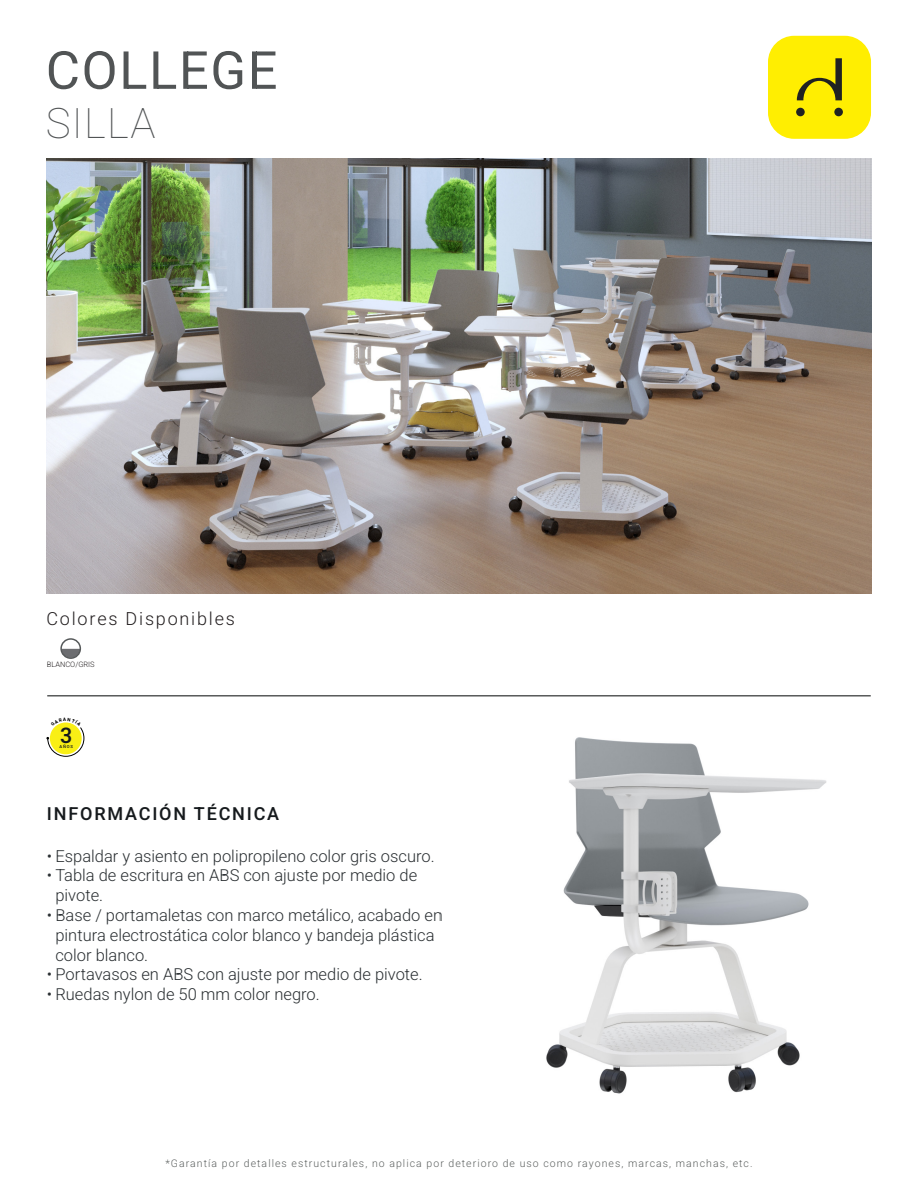
<style>
.page{position:relative;width:918px;height:1188px;background:#fff}
.page>*{position:absolute;margin:0;border:0;box-sizing:border-box;transform-origin:0 0}
.t1{font:52.5px "Heebo";letter-spacing:.03em;color:#515455}
.t2{font:100 42px "Heebo";letter-spacing:.03em;color:#515455}
.t3{font:500 21.45px "Heebo";color:#141a1d}
.t4{font:300 18px "Heebo";letter-spacing:.1em;color:#231f20}
.t5{font:500 18px "Heebo";letter-spacing:.1em;color:#161a1d}
.t6{font:300 16.5px/19.8px "Heebo";color:#2a2f32}
.t7{font:300 10.5px "Heebo";letter-spacing:.1em;color:#5e6261}
.t8{font:300 7.5px "Heebo";color:#231f20}
.t9{font:500 4.2px "Heebo";color:#141a1d}
</style>
<div class="page">
<img style="left:47px;top:159px;width:824px;height:435px">
<hr style="left:47px;top:695px;width:824px;height:1px;background:#202222">
<div style="left:768px;top:36px;width:103px;height:103px;background:#ffee01;border-radius:26px"></div>
<svg style="left:797px;top:58px;width:45px;height:42px"></svg>
<div style="left:796px;top:108px;width:9px;height:8px;background:#202222;border-radius:50%"></div>
<div style="left:834px;top:108px;width:9px;height:8px;background:#202222;border-radius:50%"></div>
<img style="left:441px;top:564px;width:431px;height:530px">
<svg style="left:63px;top:639px;width:17px;height:19px"></svg>
<div style="left:60px;top:638px;width:21px;height:21px;border:2px solid #56595a;border-radius:50%"></div>
<svg style="left:47px;top:722px;width:38px;height:35px"></svg>
<h1 class="t1" style="left:46px;top:34px;width:233px">COLLEGE</h1>
<h2 class="t2" style="left:46px;top:94px;width:111px">SILLA</h2>
<p class="t4" style="left:46px;top:606px;width:190px">Colores Disponibles</p>
<p class="t8" style="left:47px;top:659px;width:49px">BLANCO/GRIS</p>
<h3 class="t3" style="left:60px;top:720px;width:14px">3</h3>
<p class="t9" style="left:60px;top:743px;width:15px">AÑOS</p>
<p class="t5" style="left:47px;top:801px;width:234px">INFORMACIÓN TÉCNICA</p>
<p class="t6" style="left:47px;top:846px;width:389px">• Espaldar y asiento en polipropileno color gris oscuro.</p>
<p class="t6" style="left:55px;top:865px;width:363px;text-indent:-8px">• Tabla de escritura en ABS con ajuste por medio de pivote.</p>
<p class="t6" style="left:55px;top:905px;width:388px;text-indent:-8px">• Base / portamaletas con marco metálico, acabado en pintura electrostática color blanco y bandeja plástica color blanco.</p>
<p class="t6" style="left:47px;top:964px;width:377px">• Portavasos en ABS con ajuste por medio de pivote.</p>
<p class="t6" style="left:47px;top:984px;width:274px">• Ruedas nylon de 50 mm color negro.</p>
<p class="t7" style="left:165px;top:1156px;width:589px">*Garantía por detalles estructurales, no aplica por deterioro de uso como rayones, marcas, manchas, etc.</p>
</div>
